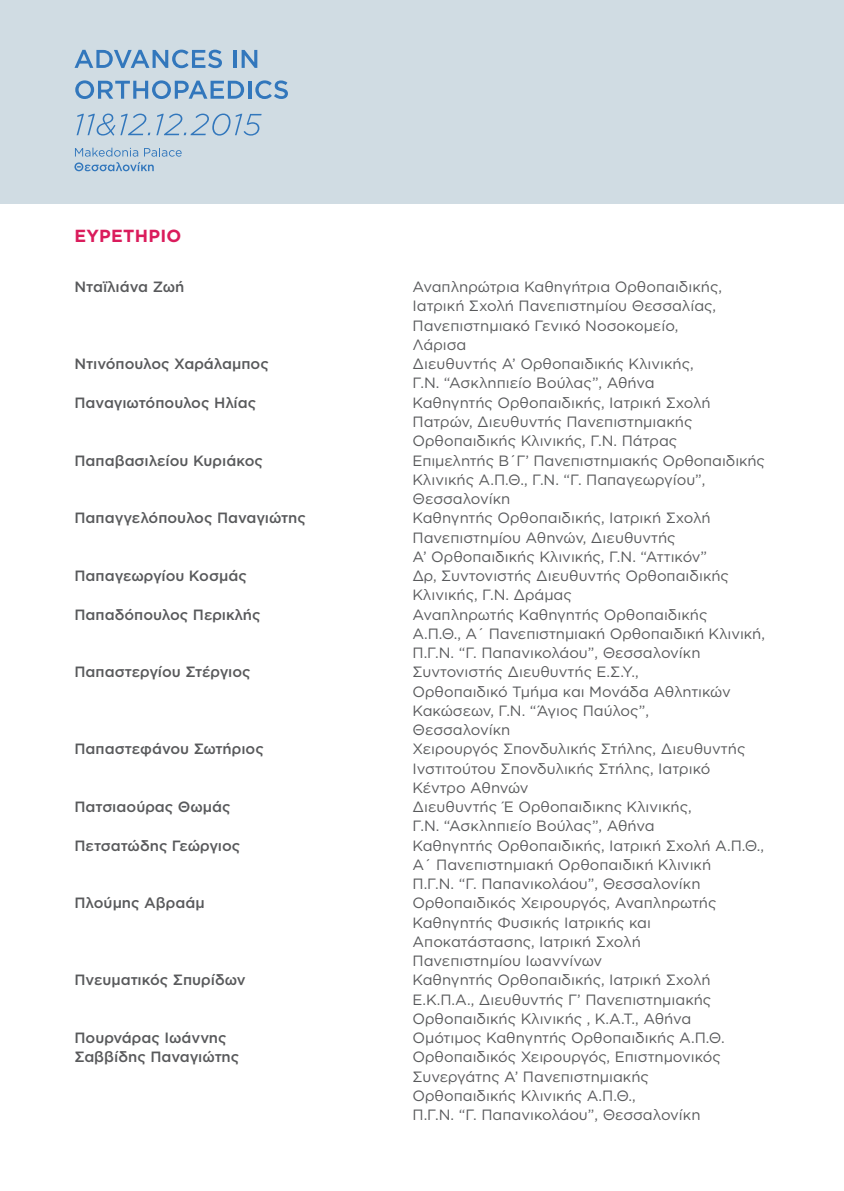
<style>
.page{position:relative;width:844px;height:1191px;background:#fff}
.page>*{position:absolute;margin:0;border:0;box-sizing:border-box;transform-origin:0 0}
.t1{font:700 17.5px "Gotham Greek";color:#da1c5c}
.t2{font:14.88px/19.2px "Gotham Greek";color:#58595b}
.t3{font:500 14.88px "Gotham Greek";color:#58595b}
</style>
<div class="page">
<div style="left:0;top:0;width:843px;height:203px;background:#d0dce3"></div>
<svg style="left:74px;top:50px;width:148px;height:18px"></svg>
<hr style="left:233px;top:50px;width:4px;height:18px;background:#3277bc">
<svg style="left:241px;top:50px;width:16px;height:18px"></svg>
<svg style="left:75px;top:80px;width:169px;height:19px"></svg>
<hr style="left:248px;top:81px;width:3px;height:18px;background:#3277bc">
<svg style="left:255px;top:80px;width:33px;height:19px"></svg>
<svg style="left:77px;top:114px;width:73px;height:22px"></svg>
<svg style="left:156px;top:114px;width:105px;height:22px"></svg>
<svg style="left:74px;top:148px;width:108px;height:23px"></svg>
<p class="t1" style="left:74px;top:226px;width:13px">ευρετηριο</p>
<p class="t3" style="left:74px;top:278px;width:111px">Νταϊλιάνα Ζωή</p>
<p class="t2" style="left:412px;top:277px;width:311px">Αναπληρώτρια Καθηγήτρια Ορθοπαιδικής,<br>Ιατρική Σχολή Πανεπιστημίου Θεσσαλίας,<br>Πανεπιστημιακό Γενικό Νοσοκομείο,<br>Λάρισα</p>
<p class="t3" style="left:74px;top:355px;width:196px">Ντινόπουλος Χαράλαμπος</p>
<p class="t2" style="left:412px;top:354px;width:283px">Διευθυντής Α’ Ορθοπαιδικής Κλινικής,<br>Γ.Ν. “Ασκληπιείο Βούλας”, Αθήνα</p>
<p class="t3" style="left:74px;top:394px;width:183px">Παναγιωτόπουλος Ηλίας</p>
<p class="t2" style="left:412px;top:392px;width:300px">Καθηγητής Ορθοπαιδικής, Ιατρική Σχολή<br>Πατρών, Διευθυντής Πανεπιστημιακής<br>Ορθοπαιδικής Κλινικής, Γ.Ν. Πάτρας</p>
<p class="t3" style="left:74px;top:452px;width:190px">Παπαβασιλείου Κυριάκος</p>
<p class="t2" style="left:412px;top:450px;width:354px">Επιμελητής Β΄Γ’ Πανεπιστημιακής Ορθοπαιδικής<br>Κλινικής Α.Π.Θ., Γ.Ν. “Γ. Παπαγεωργίου”,<br>Θεσσαλονίκη</p>
<p class="t3" style="left:74px;top:509px;width:233px">Παπαγγελόπουλος Παναγιώτης</p>
<p class="t2" style="left:412px;top:508px;width:300px">Καθηγητής Ορθοπαιδικής, Ιατρική Σχολή<br>Πανεπιστημίου Αθηνών, Διευθυντής<br>Α’ Ορθοπαιδικής Κλινικής, Γ.Ν. “Αττικόν”</p>
<p class="t3" style="left:74px;top:567px;width:174px">Παπαγεωργίου Κοσμάς</p>
<p class="t2" style="left:412px;top:566px;width:318px">Δρ, Συντονιστής Διευθυντής Ορθοπαιδικής<br>Κλινικής, Γ.Ν. Δράμας</p>
<p class="t3" style="left:74px;top:606px;width:187px">Παπαδόπουλος Περικλής</p>
<p class="t2" style="left:412px;top:604px;width:354px">Αναπληρωτής Καθηγητής Ορθοπαιδικής<br>Α.Π.Θ., Α΄ Πανεπιστημιακή Ορθοπαιδική Κλινική,<br>Π.Γ.Ν. “Γ. Παπανικολάου”, Θεσσαλονίκη</p>
<p class="t3" style="left:74px;top:663px;width:178px">Παπαστεργίου Στέργιος</p>
<p class="t2" style="left:412px;top:662px;width:320px">Συντονιστής Διευθυντής Ε.Σ.Υ.,<br>Ορθοπαιδικό Τμήμα και Μονάδα Αθλητικών<br>Κακώσεων, Γ.Ν. “Άγιος Παύλος”,<br>Θεσσαλονίκη</p>
<p class="t3" style="left:74px;top:740px;width:191px">Παπαστεφάνου Σωτήριος</p>
<p class="t2" style="left:412px;top:739px;width:334px">Χειρουργός Σπονδυλικής Στήλης, Διευθυντής<br>Ινστιτούτου Σπονδυλικής Στήλης, Ιατρικό<br>Κέντρο Αθηνών</p>
<p class="t3" style="left:74px;top:798px;width:158px">Πατσιαούρας Θωμάς</p>
<p class="t2" style="left:412px;top:797px;width:281px">Διευθυντής Έ Ορθοπαιδικης Κλινικής,<br>Γ.Ν. “Ασκληπιείο Βούλας”, Αθήνα</p>
<p class="t3" style="left:74px;top:837px;width:167px">Πετσατώδης Γεώργιος</p>
<p class="t2" style="left:412px;top:835px;width:353px">Καθηγητής Ορθοπαιδικής, Ιατρική Σχολή Α.Π.Θ.,<br>Α΄ Πανεπιστημιακή Ορθοπαιδική Κλινική<br>Π.Γ.Ν. “Γ. Παπανικολάου”, Θεσσαλονίκη</p>
<p class="t3" style="left:74px;top:894px;width:132px">Πλούμης Αβραάμ</p>
<p class="t2" style="left:412px;top:893px;width:305px">Ορθοπαιδικός Χειρουργός, Αναπληρωτής<br>Καθηγητής Φυσικής Ιατρικής και<br>Αποκατάστασης, Ιατρική Σχολή<br>Πανεπιστημίου Ιωαννίνων</p>
<p class="t3" style="left:74px;top:971px;width:173px">Πνευματικός Σπυρίδων</p>
<p class="t2" style="left:412px;top:970px;width:300px;text-align:justify">Καθηγητής Ορθοπαιδικής, Ιατρική Σχολή Ε.Κ.Π.Α., Διευθυντής Γ’ Πανεπιστημιακής Ορθοπαιδικής Κλινικής , Κ.Α.Τ., Αθήνα</p>
<p class="t3" style="left:74px;top:1029px;width:153px">Πουρνάρας Ιωάννης</p>
<p class="t2" style="left:412px;top:1028px;width:313px">Ομότιμος Καθηγητής Ορθοπαιδικής Α.Π.Θ.</p>
<p class="t3" style="left:74px;top:1048px;width:166px">Σαββίδης Παναγιώτης</p>
<p class="t2" style="left:412px;top:1047px;width:310px">Ορθοπαιδικός Χειρουργός, Επιστημονικός Συνεργάτης Α’ Πανεπιστημιακής Ορθοπαιδικής Κλινικής Α.Π.Θ.,<br>Π.Γ.Ν. “Γ. Παπανικολάου”, Θεσσαλονίκη</p>
</div>
